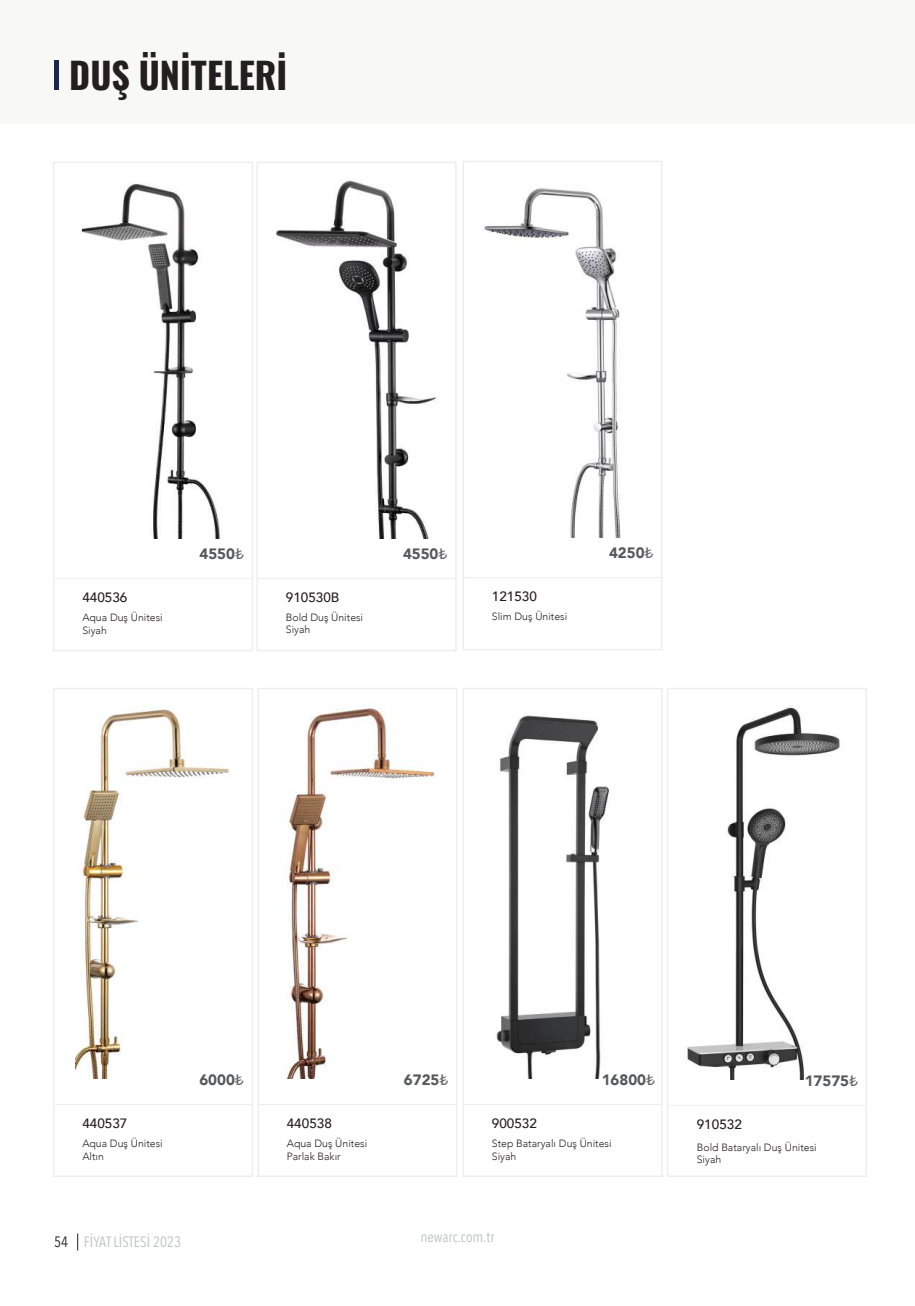
<style>
.page{position:relative;width:915px;height:1306px;background:#fff}
.page>*{position:absolute;margin:0;border:0;box-sizing:border-box;transform-origin:0 0}
.t1{font:700 36px "Oswald";color:#231f20}
.t2{font:900 15px "Avenir";color:#57585a}
.t3{font:15px "Avenir Next Condensed";color:#bfc1c1}
.t4{font:500 13.5px "Avenir";color:#231f20}
.t5{font:300 10.5px/12.6px "Avenir";color:#231f20}
.s1{font-family:"Consolas";font-weight:400;font-size:16.5px;color:#636366}
.s2{color:#231f20}
</style>
<div class="page">
<svg style="left:77px;top:1233px;width:1px;height:17px"></svg>
<div style="left:0;top:0;width:914px;height:124px;background:#f8f8f5"></div>
<div style="left:54px;top:60px;width:5px;height:30px;background:#1e2647"></div>
<div style="left:462px;top:687px;width:200px;height:489px;background:#fff;border:2px solid #edefed"></div>
<hr style="left:464px;top:1104px;width:197px;height:1px;background:#edefed">
<div style="left:53px;top:162px;width:200px;height:489px;background:#fff;border:2px solid #edefed"></div>
<hr style="left:54px;top:578px;width:198px;height:1px;background:#edefed">
<img style="left:81px;top:184px;width:140px;height:354px">
<div style="left:256px;top:162px;width:200px;height:489px;background:#fff;border:2px solid #edefed"></div>
<hr style="left:258px;top:578px;width:198px;height:1px;background:#edefed">
<img style="left:276px;top:180px;width:160px;height:358px">
<div style="left:462px;top:161px;width:200px;height:489px;background:#fff;border:2px solid #edefed"></div>
<hr style="left:464px;top:577px;width:197px;height:1px;background:#edefed">
<img style="left:483px;top:188px;width:138px;height:349px">
<div style="left:666px;top:687px;width:200px;height:489px;background:#fff;border:2px solid #edefed"></div>
<hr style="left:668px;top:1105px;width:198px;height:1px;background:#edefed">
<img style="left:687px;top:707px;width:153px;height:372px">
<img style="left:496px;top:715px;width:113px;height:363px">
<div style="left:53px;top:687px;width:200px;height:489px;background:#fff;border:2px solid #edefed"></div>
<hr style="left:54px;top:1104px;width:198px;height:1px;background:#edefed">
<img style="left:76px;top:709px;width:154px;height:369px">
<div style="left:257px;top:687px;width:200px;height:489px;background:#fff;border:2px solid #edefed"></div>
<hr style="left:259px;top:1104px;width:198px;height:1px;background:#edefed">
<img style="left:287px;top:708px;width:149px;height:370px">
<h1 class="t1" style="left:69px;top:43px;width:219px">DUŞ ÜNİTELERİ</h1>
<p class="t4" style="left:82px;top:585px;width:47px">440536</p>
<p class="t5" style="left:82px;top:611px;width:82px">Aqua Duş Ünitesi<br>Siyah</p>
<h2 class="t2" style="left:199px;top:541px;width:46px">4550<span class="s1">₺</span></h2>
<p class="t4" style="left:286px;top:585px;width:55px">910530B</p>
<p class="t5" style="left:286px;top:611px;width:79px">Bold Duş Ünitesi<br>Siyah</p>
<h2 class="t2" style="left:403px;top:541px;width:46px">4550<span class="s1">₺</span></h2>
<p class="t4" style="left:491px;top:584px;width:47px">121530</p>
<p class="t5" style="left:491px;top:610px;width:77px">Slim Duş Ünitesi</p>
<h2 class="t2" style="left:608px;top:540px;width:46px">4250<span class="s1">₺</span></h2>
<p class="t4" style="left:82px;top:1111px;width:47px">440537</p>
<p class="t5" style="left:82px;top:1137px;width:82px">Aqua Duş Ünitesi<br>Altın</p>
<h2 class="t2" style="left:199px;top:1067px;width:46px">6000<span class="s1">₺</span></h2>
<p class="t4" style="left:287px;top:1111px;width:47px">440538</p>
<p class="t5" style="left:287px;top:1137px;width:82px">Aqua Duş Ünitesi<br>Parlak Bakır</p>
<h2 class="t2" style="left:404px;top:1067px;width:46px">6725<span class="s1">₺</span></h2>
<p class="t4" style="left:491px;top:1111px;width:47px">900532</p>
<h2 class="t2" style="left:601px;top:1067px;width:55px">16800<span class="s1">₺</span></h2>
<h2 class="t2" style="left:804px;top:1068px;width:55px">17575<span class="s1">₺</span></h2>
<p class="t4" style="left:696px;top:1112px;width:47px">910532</p>
<p class="t5" style="left:491px;top:1137px;width:121px">Step Bataryalı Duş Ünitesi<br>Siyah</p>
<p class="t5" style="left:696px;top:1140px;width:121px">Bold Bataryalı Duş Ünitesi<br>Siyah</p>
<h2 class="t3" style="left:54px;top:1228px;width:129px"><span class="s2">54</span> FİYAT LİSTESİ 2023</h2>
<h2 class="t3" style="left:420px;top:1224px;width:75px">newarc.com.tr</h2>
</div>
